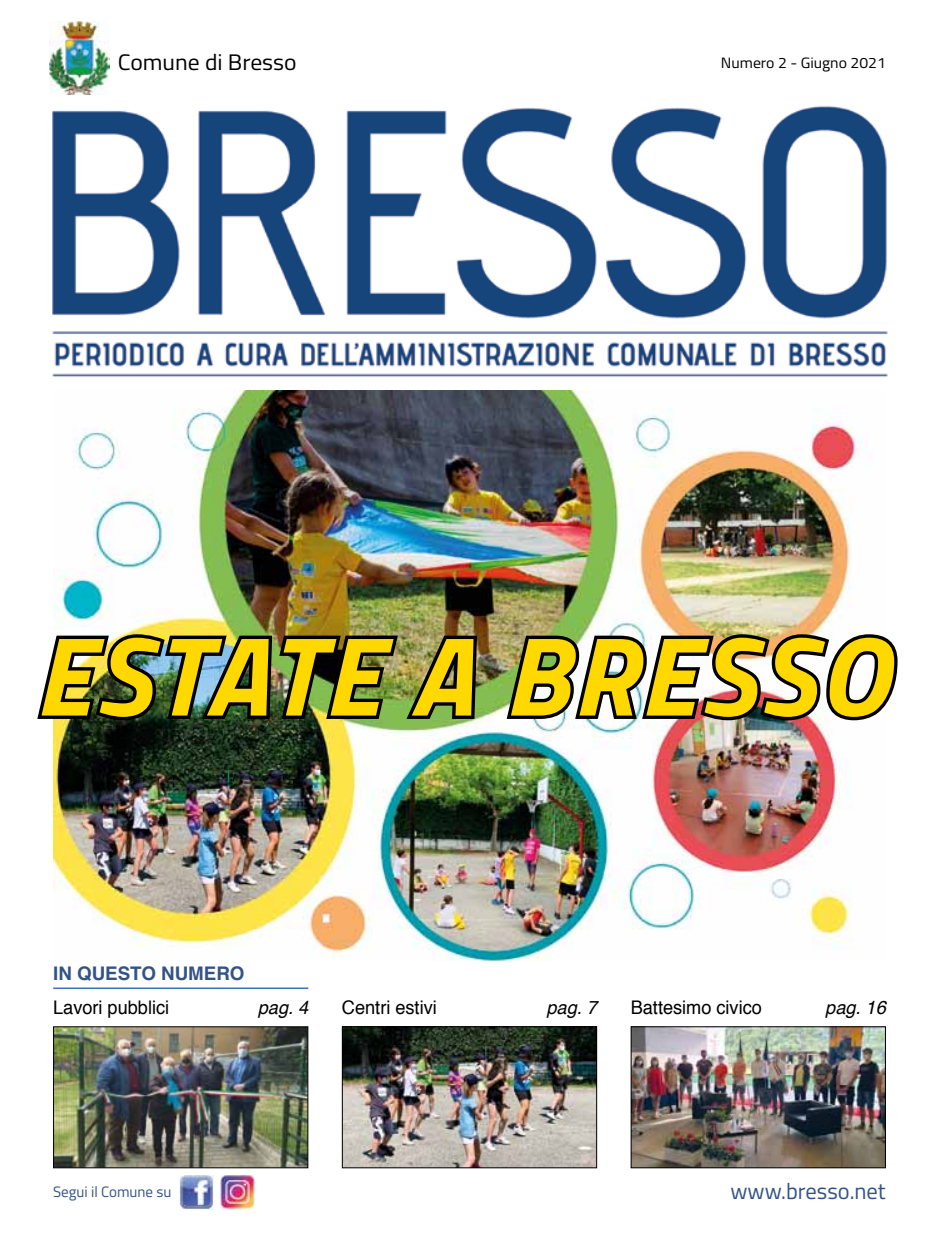
<style>
.page{position:relative;width:939px;height:1241px;background:#fff}
.page>*{position:absolute;margin:0;border:0;box-sizing:border-box;transform-origin:0 0}
.t1{font:italic 700 112.5px "Titillium";letter-spacing:.03em;color:#ffd800}
.t2{font:22.5px "Titillium";color:#000;scale:1.05 1}
.t3{font:22.5px "Titillium";color:#335388}
.t4{font:18.75px "Helvetica";color:#000}
.t5{font:italic 18.75px "Helvetica";color:#000}
.t6{font:700 18.75px "Helvetica";color:#335388}
.t7{font:15px "Titillium";color:#000;scale:1.05 1}
.t8{font:15px "Titillium";color:#335388}
</style>
<div class="page">
<img style="left:52px;top:106px;width:836px;height:271px">
<img style="left:179px;top:1175px;width:35px;height:34px">
<img style="left:220px;top:1175px;width:34px;height:34px">
<hr style="left:53px;top:987px;width:255px;height:1px;background:#4674b9">
<img style="left:55px;top:1028px;width:251px;height:137px">
<div style="left:53px;top:1026px;width:255px;height:141px;border:1px solid #000"></div>
<img style="left:633px;top:1028px;width:251px;height:137px">
<div style="left:631px;top:1026px;width:255px;height:141px;border:1px solid #000"></div>
<img style="left:344px;top:1028px;width:251px;height:137px">
<div style="left:342px;top:1026px;width:255px;height:141px;border:1px solid #000"></div>
<img style="left:50px;top:21px;width:60px;height:73px">
<img style="left:53px;top:390px;width:809px;height:570px">
<img style="left:37px;top:630px;width:443px;height:140px">
<img style="left:502px;top:630px;width:396px;height:140px">
<p class="t2" style="left:118px;top:46px;width:172px">Comune di Bresso</p>
<p class="t7" style="left:721px;top:52px;width:159px">Numero 2 - Giugno 2021</p>
<h1 class="t1" style="left:34px;top:588px;width:855px">ESTATE A BRESSO</h1>
<p class="t6" style="left:53px;top:958px;width:193px">IN QUESTO NUMERO</p>
<p class="t4" style="left:53px;top:992px;width:118px">Lavori pubblici</p>
<p class="t5" style="left:258px;top:992px;width:52px">pag. 4</p>
<p class="t4" style="left:342px;top:992px;width:96px">Centri estivi</p>
<p class="t5" style="left:546px;top:992px;width:52px">pag. 7</p>
<p class="t4" style="left:631px;top:992px;width:133px">Battesimo civico</p>
<p class="t5" style="left:825px;top:992px;width:62px">pag. 16</p>
<p class="t8" style="left:53px;top:1180px;width:120px">Segui il Comune su</p>
<p class="t3" style="left:730px;top:1173px;width:157px">www.bresso.net</p>
</div>
